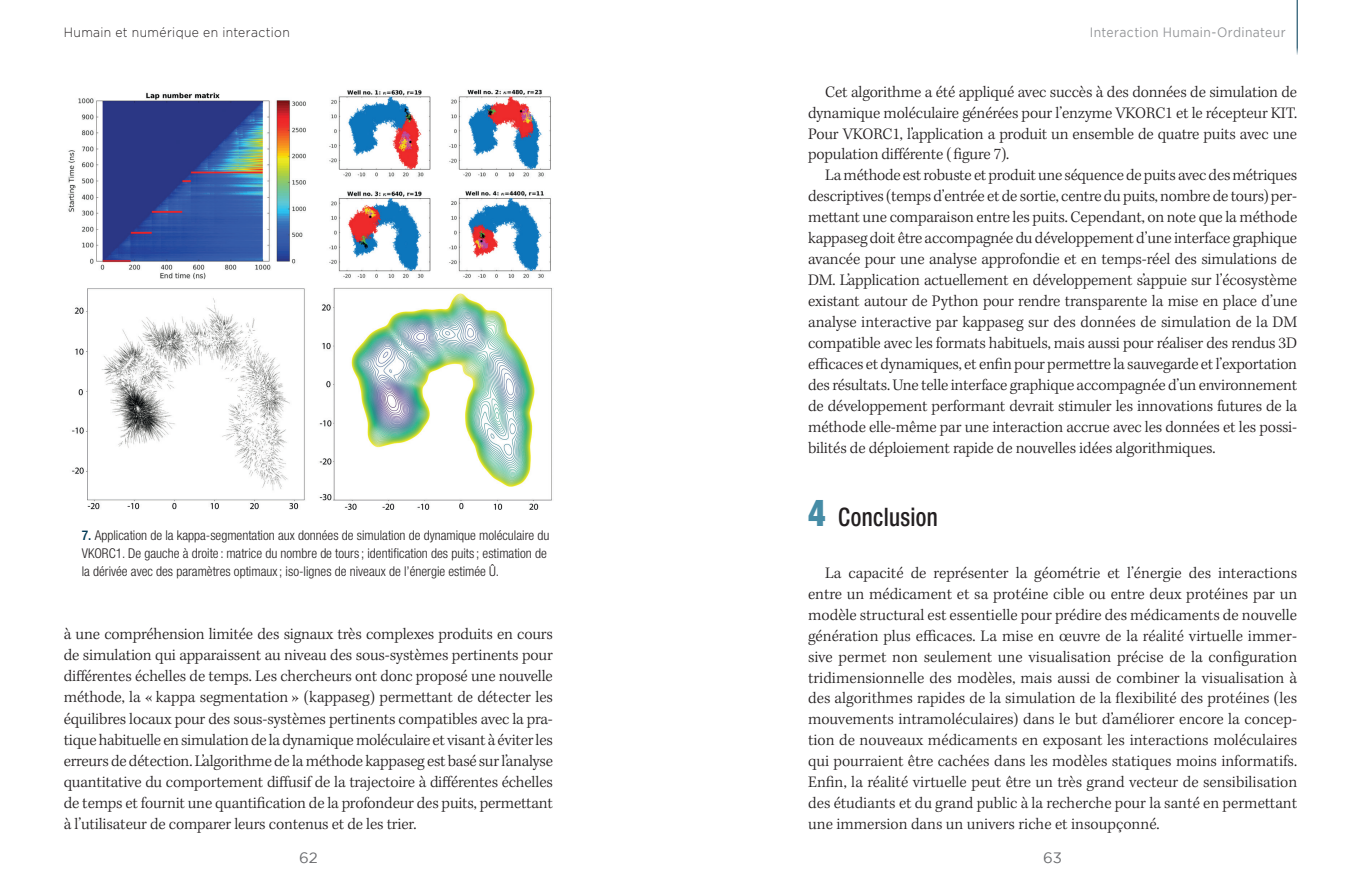
<style>
.page{position:relative;width:1361px;height:893px;background:#fff}
.page>*{position:absolute;margin:0;border:0;box-sizing:border-box;transform-origin:0 0}
.t1{font:500 condensed 25.5px "Helvetica Neue LT Std";letter-spacing:.015em;color:#231f20;scale:.9 1}
.dev_p{font:300 16.5px/21px "Kepler Std";letter-spacing:-.01em;color:#231f20;text-align:justify}
.t2{font:15px "Gotham";color:#6c6d70}
.fig_num{font:300 condensed 13.5px/18px "Helvetica Neue LT Std";color:#231f20}
.t3{font:300 13.5px "Gotham";letter-spacing:.03em;color:#231f20;scale:.9 1}
.t4{font:13.5px "Gotham";letter-spacing:.03em;color:#939598;scale:.9 1}
.s1{font-weight:500;color:#003b57}
.s2{font-weight:900;font-size:37.5px;color:#468ca6}
</style>
<div class="page">
<hr style="left:1296px;top:0;width:1px;height:55px;background:#003b57">
<img style="left:68px;top:89px;width:484px;height:421px">
<p class="t3" style="left:64px;top:25px;width:253px">Humain et numérique en interaction</p>
<p class="t4" style="left:1090px;top:25px;width:219px">Interaction Humain-Ordinateur</p>
<p class="fig_num" style="left:82px;top:526px;width:469px"><span class="s1">7.</span> Application de la kappa-segmentation aux données de simulation de dynamique moléculaire du<br>VKORC1. De gauche à droite : matrice du nombre de tours; identification des puits; estimation de la dérivée avec des paramètres optimaux; iso-lignes de niveaux de l’énergie estimée Û.</p>
<p class="dev_p" style="left:64px;top:624px;width:491px">à une compréhension limitée des signaux très complexes produits en cours de simulation qui apparaissent au niveau des sous-systèmes pertinents pour différentes échelles de temps. Les chercheurs ont donc proposé une nouvelle méthode, la « kappa segmentation » (kappaseg) permettant de détecter les équilibres locaux pour des sous-systèmes pertinents compatibles avec la pra&shy;tique habituelle en simulation de la dynamique moléculaire et visant à éviter les erreurs de détection. L’algorithme de la méthode kappaseg est basé sur l’analyse quantitative du comportement diffusif de la trajectoire à différentes échelles de temps et fournit une quantification de la profondeur des puits, permettant à l’utilisateur de comparer leurs contenus et de les trier.</p>
<p class="t2" style="left:299px;top:850px;width:20px">62</p>
<p class="dev_p" style="left:808px;top:82px;width:491px;text-indent:17px">Cet algorithme a été appliqué avec succès à des données de simulation de dynamique moléculaire générées pour l’enzyme VKORC1 et le récepteur KIT.<br>Pour VKORC1, l’application a produit un ensemble de quatre puits avec une population différente ( figure 7).</p>
<p class="dev_p" style="left:808px;top:165px;width:491px;text-indent:17px">La méthode est robuste et produit une séquence de puits avec des métriques descriptives (temps d’entrée et de sortie, centre du puits, nombre de tours) per&shy;mettant une comparaison entre les puits. Cependant, on note que la méthode kappaseg doit être accompagnée du développement d’une interface graphique avancée pour une analyse approfondie et en temps-réel des simulations de DM. L’application actuellement en développement s’appuie sur l’écosystème existant autour de Python pour rendre transparente la mise en place d’une analyse interactive par kappaseg sur des données de simulation de la DM compatible avec les formats habituels, mais aussi pour réaliser des rendus 3D efficaces et dynamiques, et enfin pour permettre la sauvegarde et l’exportation des résultats. Une telle interface graphique accompagnée d’un environnement de développement performant devrait stimuler les innovations futures de la méthode elle-même par une interaction accrue avec les données et les possi&shy;bilités de déploiement rapide de nouvelles idées algorithmiques.</p>
<p class="t1" style="left:808px;top:502px;width:146px"><span class="s2">4</span> Conclusion</p>
<p class="dev_p" style="left:808px;top:563px;width:491px;text-indent:17px">La capacité de représenter la géométrie et l’énergie des interactions entre un médicament et sa protéine cible ou entre deux protéines par un modèle structural est essentielle pour prédire des médicaments de nouvelle génération plus efficaces. La mise en œuvre de la réalité virtuelle immer&shy;sive permet non seulement une visualisation précise de la configuration tridimensionnelle des modèles, mais aussi de combiner la visualisation à des algorithmes rapides de la simulation de la flexibilité des protéines (les mouvements intramoléculaires) dans le but d’améliorer encore la concep&shy;tion de nouveaux médicaments en exposant les interactions moléculaires qui pourraient être cachées dans les modèles statiques moins informatifs.<br>Enfin, la réalité virtuelle peut être un très grand vecteur de sensibilisation des étudiants et du grand public à la recherche pour la santé en permettant une immersion dans un univers riche et insoupçonné.</p>
<p class="t2" style="left:1043px;top:850px;width:21px">63</p>
</div>
